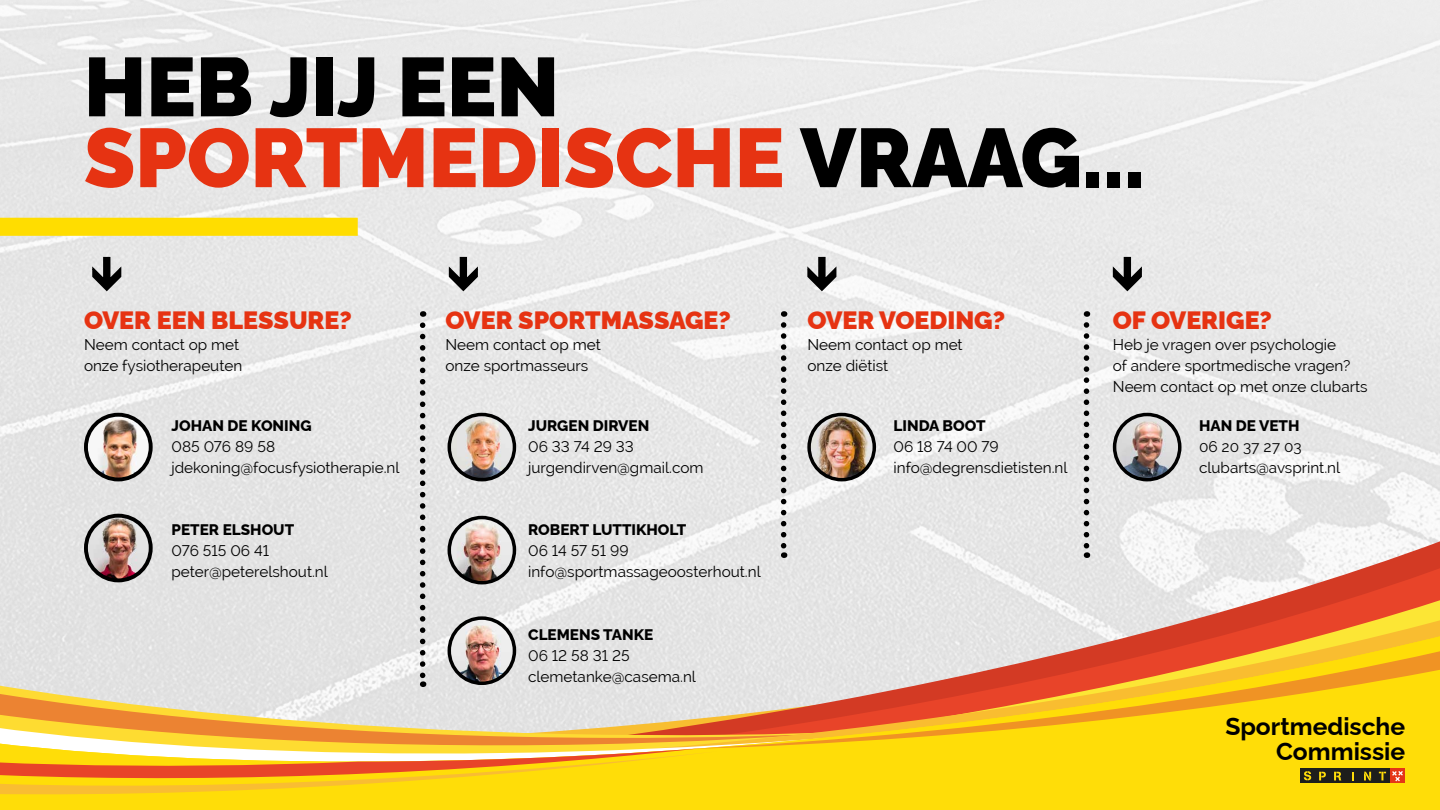
<style>
.page{position:relative;width:1440px;height:810px;background:#fff}
.page>*{position:absolute;margin:0;border:0;box-sizing:border-box;transform-origin:0 0}
.t1{font:900 83.03px/70.9px "Raleway";color:#000}
.t2{font:900 25.05px "Raleway";color:#e63312}
.t3{font:700 24.6px/24.6px "Raleway";color:#000;text-align:right}
.t4{font:15.3px/20.9px "Raleway";color:#000}
.t5{font:800 15.3px "Raleway";color:#000}
.s1{color:#e63312}
</style>
<div class="page">
<img style="left:0;top:0;width:1440px;height:504px">
<svg style="left:0;top:504px;width:1440px;height:22px;fill:#e5e5e5"></svg>
<svg style="left:0;top:526px;width:1440px;height:37px;fill:#e5e5e5"></svg>
<svg style="left:0;top:563px;width:1440px;height:27px;background:#e4d8d7"></svg>
<svg style="left:0;top:590px;width:1440px;height:10px;background:#e4e1e1"></svg>
<svg style="left:0;top:600px;width:1440px;height:210px;background:#eeda83"></svg>
<svg style="left:684px;top:591px;width:756px;height:158px;background:#ecb669"></svg>
<svg style="left:0;top:748px;width:717px;height:54px;background:#fac42e"></svg>
<div style="left:1345px;top:769px;width:14px;height:14px;background:#1e1e1c"></div>
<div style="left:1300px;top:769px;width:14px;height:14px;background:#1e1e1c"></div>
<div style="left:1315px;top:769px;width:14px;height:14px;background:#1e1e1c"></div>
<div style="left:1330px;top:769px;width:14px;height:14px;background:#1e1e1c"></div>
<svg style="left:1360px;top:769px;width:14px;height:14px"></svg>
<div style="left:1375px;top:769px;width:14px;height:14px;background:#1e1e1c"></div>
<svg style="left:1304px;top:771px;width:7px;height:9px"></svg>
<svg style="left:1319px;top:772px;width:7px;height:8px"></svg>
<svg style="left:1334px;top:772px;width:7px;height:8px"></svg>
<svg style="left:1352px;top:772px;width:2px;height:8px"></svg>
<svg style="left:1364px;top:772px;width:7px;height:8px"></svg>
<svg style="left:1379px;top:772px;width:7px;height:8px"></svg>
<div style="left:1390px;top:769px;width:14px;height:14px;background:#e53517"></div>
<svg style="left:1392px;top:771px;width:11px;height:10px"></svg>
<div style="left:0;top:218px;width:358px;height:18px;background:#fd0"></div>
<img style="left:86px;top:516px;width:65px;height:64px;border-radius:32px">
<div style="left:84px;top:514px;width:69px;height:68px;border:4px solid #000;border-radius:50%"></div>
<img style="left:86px;top:415px;width:65px;height:64px;border-radius:32px">
<div style="left:84px;top:413px;width:69px;height:68px;border:4px solid #000;border-radius:50%"></div>
<svg style="left:91px;top:256px;width:32px;height:37px"></svg>
<img style="left:1115px;top:415px;width:65px;height:65px;border-radius:33px">
<div style="left:1113px;top:413px;width:69px;height:68px;border:3px solid #000;border-radius:50%"></div>
<svg style="left:1112px;top:256px;width:32px;height:37px"></svg>
<img style="left:809px;top:415px;width:65px;height:65px;border-radius:33px">
<div style="left:807px;top:413px;width:69px;height:68px;border:3px solid #000;border-radius:50%"></div>
<svg style="left:806px;top:256px;width:32px;height:37px"></svg>
<img style="left:449px;top:518px;width:65px;height:65px;border-radius:33px">
<div style="left:448px;top:516px;width:68px;height:68px;border:3px solid #000;border-radius:50%"></div>
<img style="left:449px;top:618px;width:65px;height:65px;border-radius:33px">
<div style="left:448px;top:616px;width:68px;height:69px;border:3px solid #000;border-radius:50%"></div>
<img style="left:449px;top:415px;width:65px;height:65px;border-radius:33px">
<div style="left:448px;top:413px;width:68px;height:68px;border:3px solid #000;border-radius:50%"></div>
<svg style="left:448px;top:256px;width:32px;height:37px"></svg>
<svg style="left:420px;top:325px;width:5px;height:362px;background:#878787"></svg>
<svg style="left:781px;top:325px;width:5px;height:233px"></svg>
<svg style="left:1084px;top:325px;width:5px;height:233px"></svg>
<h1 class="t1" style="left:84px;top:42px;width:1063px">HEB JIJ EEN<br><span class="s1">SPORTMEDISCHE</span> VRAAG...</h1>
<h2 class="t2" style="left:84px;top:301px;width:269px">OVER EEN BLESSURE?</h2>
<p class="t4" style="left:84px;top:334px;width:160px">Neem contact op met onze fysiotherapeuten</p>
<p class="t5" style="left:172px;top:413px;width:142px">JOHAN DE KONING</p>
<p class="t4" style="left:172px;top:436px;width:229px">085 076 89 58 jdekoning@focusfysiotherapie.nl</p>
<p class="t5" style="left:172px;top:518px;width:124px">PETER ELSHOUT</p>
<p class="t4" style="left:172px;top:540px;width:158px">076 515 06 41 peter@peterelshout.nl</p>
<h2 class="t2" style="left:445px;top:301px;width:287px">OVER SPORTMASSAGE?</h2>
<p class="t4" style="left:445px;top:334px;width:157px">Neem contact op met onze sportmasseurs</p>
<p class="t5" style="left:528px;top:413px;width:123px">JURGEN DIRVEN</p>
<p class="t4" style="left:528px;top:436px;width:177px">06 33 74 29 33 jurgendirven@gmail.com</p>
<p class="t5" style="left:528px;top:518px;width:160px">ROBERT LUTTIKHOLT</p>
<p class="t4" style="left:528px;top:540px;width:234px">06 14 57 51 99 info@sportmassageoosterhout.nl</p>
<p class="t5" style="left:528px;top:622px;width:127px">CLEMENS TANKE</p>
<p class="t4" style="left:528px;top:645px;width:169px">06 12 58 31 25 clemetanke@casema.nl</p>
<h2 class="t2" style="left:807px;top:301px;width:199px">OVER VOEDING?</h2>
<p class="t4" style="left:807px;top:334px;width:157px">Neem contact op met onze diëtist</p>
<p class="t5" style="left:894px;top:413px;width:94px">LINDA BOOT</p>
<p class="t4" style="left:894px;top:436px;width:175px">06 18 74 00 79 info@degrensdietisten.nl</p>
<h2 class="t2" style="left:1113px;top:301px;width:161px">OF OVERIGE?</h2>
<p class="t4" style="left:1113px;top:334px;width:256px">Heb je vragen over psychologie<br>of andere sportmedische vragen?<br>Neem contact op met onze clubarts</p>
<p class="t5" style="left:1199px;top:414px;width:102px">HAN DE VETH</p>
<p class="t4" style="left:1199px;top:436px;width:143px">06 20 37 27 03 clubarts@avsprint.nl</p>
<h3 class="t3" style="left:1225px;top:711px;width:181px">Sportmedische<br>Commissie</h3>
</div>
